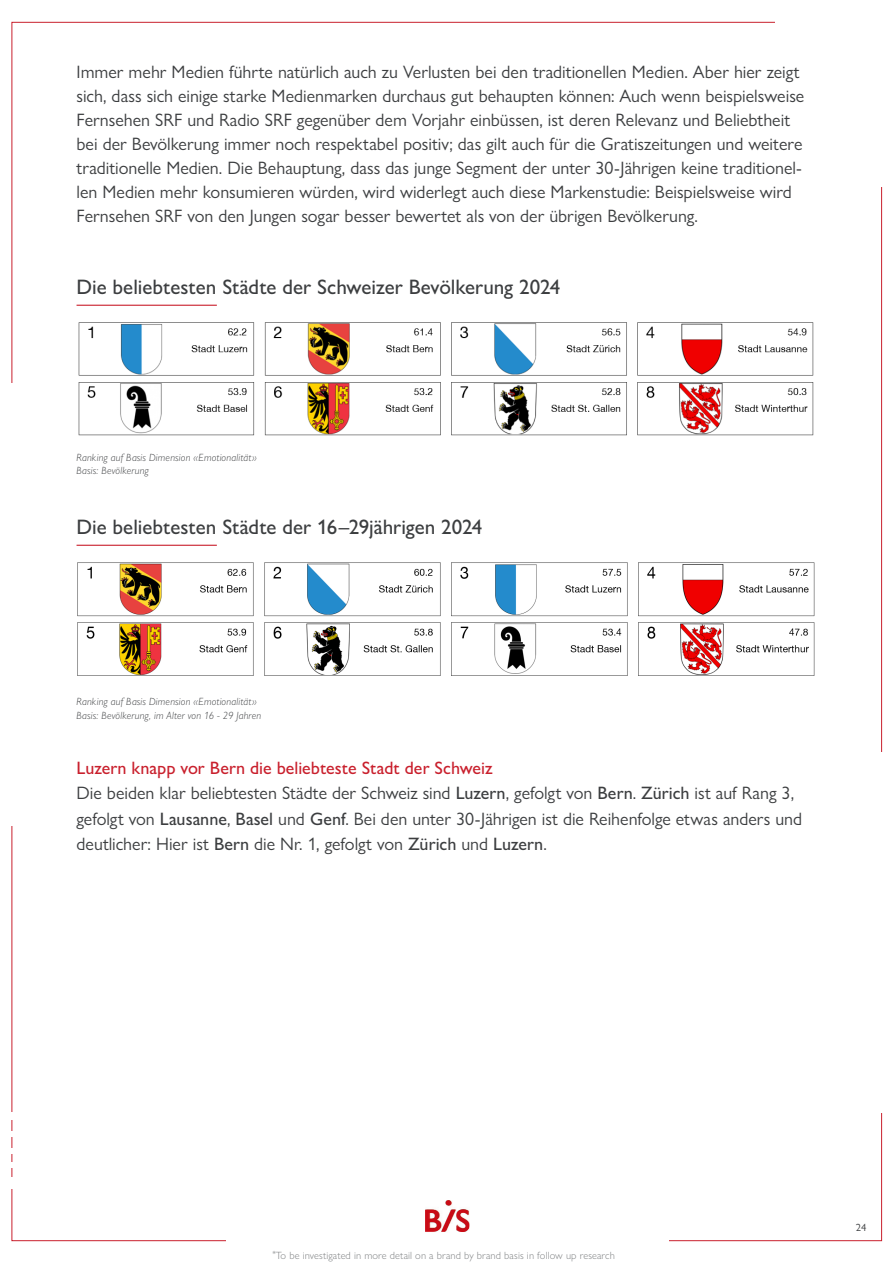
<style>
.page{position:relative;width:893px;height:1263px;background:#fff}
.page>*{position:absolute;margin:0;border:0;box-sizing:border-box;transform-origin:0 0}
.t1{font:500 21px "Gill Sans Nova";color:#3c3e40}
.t2{font:18px/24px "Gill Sans Nova";color:#3c3e40}
.t3{font:italic 300 10.5px/13.5px "Gill Sans Nova";letter-spacing:.02em;color:#3c3e40}
.t4{font:300 10.5px "Gill Sans Nova";letter-spacing:.01em;color:#7c7f80}
.t5{font:10.5px "Gill Sans Nova";color:#3c3e40}
.s1{font-weight:500;color:#c9202d}
.s2{font-weight:500}
</style>
<div class="page">
<img style="left:426px;top:1212px;width:44px;height:20px">
<img style="left:426px;top:1200px;width:43px;height:31px">
<hr style="left:77px;top:305px;width:140px;height:1px;background:#c9202d">
<hr style="left:77px;top:545px;width:140px;height:1px;background:#c9202d">
<img style="left:78px;top:322px;width:736px;height:114px">
<img style="left:77px;top:562px;width:738px;height:114px">
<p class="t2" style="left:77px;top:60px;width:729px">Immer mehr Medien führte natürlich auch zu Verlusten bei den traditionellen Medien. Aber hier zeigt sich, dass sich einige starke Medienmarken durchaus gut behaupten können: Auch wenn beispielsweise Fernsehen SRF und Radio SRF gegenüber dem Vorjahr einbüssen, ist deren Relevanz und Beliebtheit bei der Bevölkerung immer noch respektabel positiv; das gilt auch für die Gratiszeitungen und weitere traditionelle Medien. Die Behauptung, dass das junge Segment der unter 30-Jährigen keine traditionel&shy;len Medien mehr konsumieren würden, wird widerlegt auch diese Markenstudie: Beispielsweise wird Fernsehen SRF von den Jungen sogar besser bewertet als von der übrigen Bevölkerung.</p>
<p class="t1" style="left:77px;top:274px;width:485px">Die beliebtesten Städte der Schweizer Bevölkerung 2024</p>
<p class="t3" style="left:77px;top:450px;width:182px">Ranking auf Basis Dimension «Emotionalität»<br>Basis: Bevölkerung</p>
<p class="t1" style="left:77px;top:514px;width:407px">Die beliebtesten Städte der 16–29jährigen 2024</p>
<p class="t3" style="left:77px;top:695px;width:186px">Ranking auf Basis Dimension «Emotionalität»<br>Basis: Bevölkerung, im Alter von 16 - 29 Jahren</p>
<p class="t2" style="left:77px;top:755px;width:727px;line-height:25.2px"><span class="s1">Luzern knapp vor Bern die beliebteste Stadt der Schweiz<br></span>Die beiden klar beliebtesten Städte der Schweiz sind <span class="s2">Luzern</span>, gefolgt von <span class="s2">Bern</span>. <span class="s2">Zürich</span> ist auf Rang 3, gefolgt von <span class="s2">Lausanne</span>, <span class="s2">Basel</span> und <span class="s2">Genf</span>. Bei den unter 30-Jährigen ist die Reihenfolge etwas anders und deutlicher: Hier ist <span class="s2">Bern</span> die Nr. 1, gefolgt von <span class="s2">Zürich</span> und <span class="s2">Luzern</span>.</p>
<p class="t4" style="left:272px;top:1248px;width:344px"><sup>*</sup>To be investigated in more detail on a brand by brand basis in follow up research</p>
<p class="t5" style="left:856px;top:1221px;width:12px">24</p>
</div>
